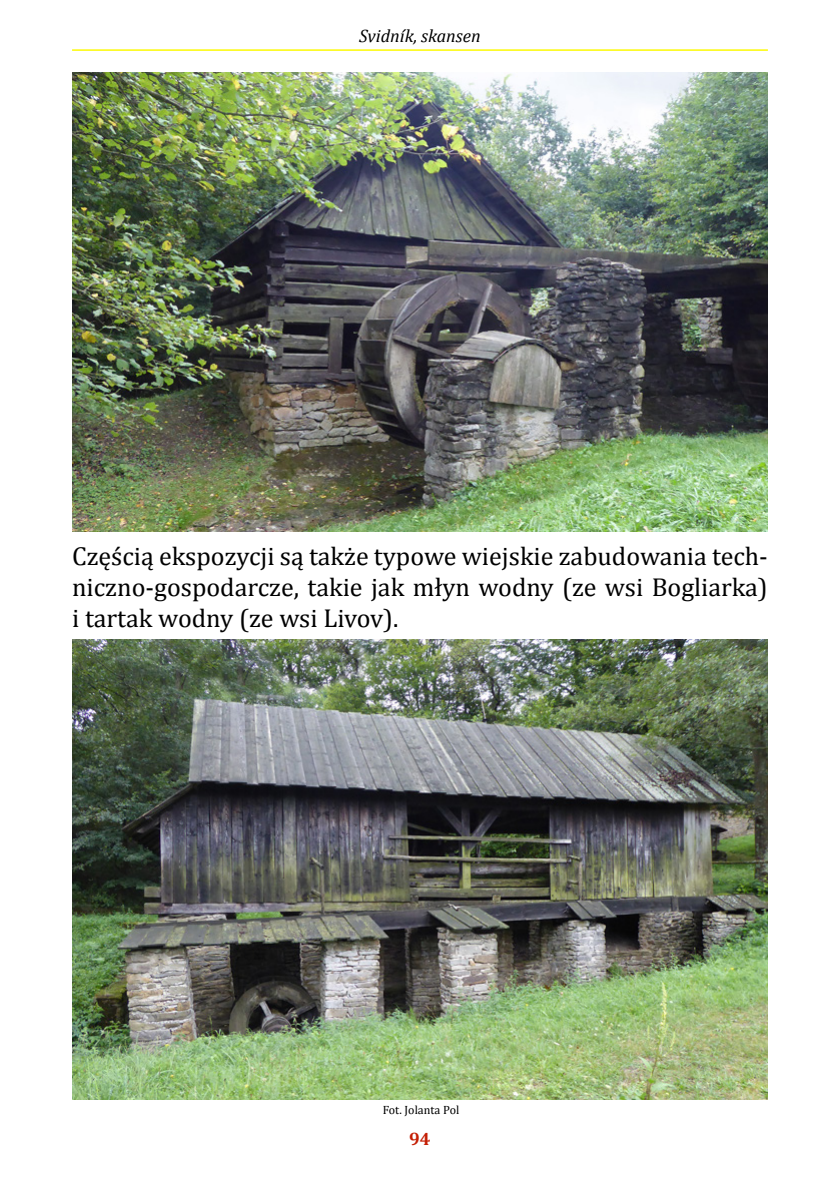
<style>
.page{position:relative;width:840px;height:1191px;background:#fff}
.page>*{position:absolute;margin:0;border:0;box-sizing:border-box;transform-origin:0 0}
.t1{font:26px/31.2px "Cambria";color:#000;text-align:justify}
.t2{font:italic 18px "Cambria";color:#000}
.t3{font:700 18px "Cambria";color:#c41e04}
.t4{font:12px "Cambria";color:#000}
</style>
<div class="page">
<hr style="left:72px;top:49px;width:695px;height:2px;background:#fcfa04">
<img style="left:72px;top:72px;width:695px;height:459px">
<img style="left:72px;top:639px;width:695px;height:460px">
<p class="t2" style="left:359px;top:24px;width:123px">Svidník, skansen</p>
<p class="t1" style="left:72px;top:540px;width:697px">Częścią ekspozycji są także typowe wiejskie zabudowania tech&shy;niczno-gospodarcze, takie jak młyn wodny (ze wsi Bogliarka) i tartak wodny (ze wsi Livov).</p>
<p class="t4" style="left:382px;top:1103px;width:78px">Fot. Jolanta Pol</p>
<p class="t3" style="left:409px;top:1126px;width:23px">94</p>
</div>
